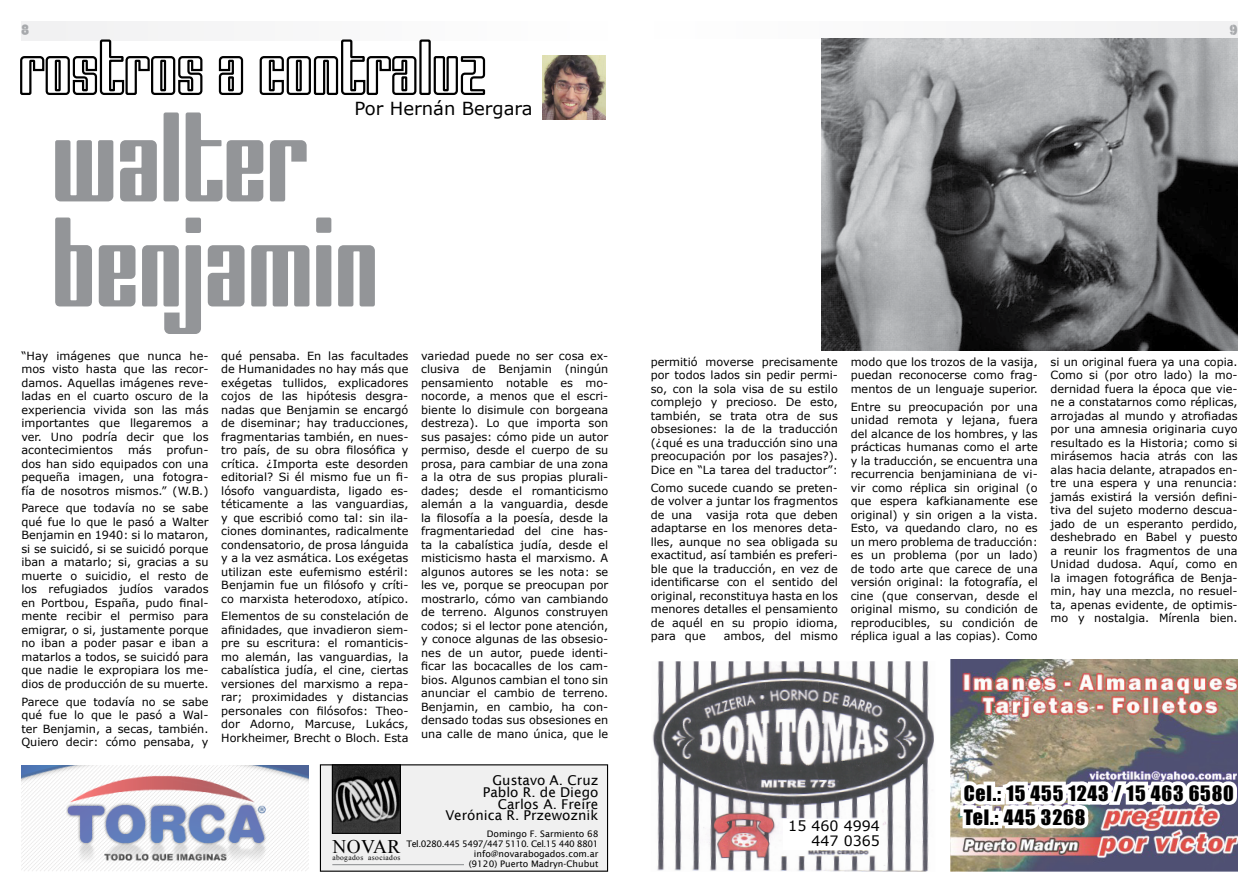
<style>
.page{position:relative;width:1259px;height:893px;background:#fff}
.page>*{position:absolute;margin:0;border:0;box-sizing:border-box;transform-origin:0 0}
.t1{font:90px/105px "The Sauce";letter-spacing:-.02em;color:#939598}
.t2{font:19.5px/23.7px "Impact";letter-spacing:.04em;color:#000}
.t3{font:19.2px "Times New Roman";letter-spacing:.025em;color:#000}
.t4{font:18px "Verdana";color:#000}
.t5{font:900 15px "MK Stencilsans";color:#a7a9ac}
.t6{font:14.25px/15.5px "Verdana";color:#000;text-align:right}
.t7{font:13.5px/11.7px "Lucida Sans";color:#000;text-align:right}
.t8{font:11.25px/13.5px "Verdana";color:#000;text-align:justify}
.t9{font:9px/10.2px "Lucida Sans";color:#000;text-align:right}
.t10{font:7.5px "Times New Roman";letter-spacing:.05em;color:#000}
</style>
<div class="page">
<div style="left:21px;top:21px;width:587px;height:20px;background:#f1f1f2"></div>
<div style="left:651px;top:21px;width:586px;height:17px;background:#f8f8f8"></div>
<div style="left:320px;top:765px;width:287px;height:106px;background:#f0f0f0"></div>
<img style="left:334px;top:766px;width:65px;height:66px">
<div style="left:332px;top:764px;width:69px;height:70px;border:1px solid #000"></div>
<hr style="left:332px;top:864px;width:132px;height:1px;background:#939598">
<img style="left:21px;top:765px;width:287px;height:106px">
<img style="left:542px;top:55px;width:64px;height:64px">
<svg style="left:20px;top:39px;width:183px;height:56px"></svg>
<svg style="left:218px;top:56px;width:26px;height:39px"></svg>
<svg style="left:259px;top:39px;width:158px;height:56px"></svg>
<div style="left:419px;top:39px;width:12px;height:56px;border:2px solid #000"></div>
<svg style="left:433px;top:56px;width:53px;height:39px"></svg>
<img style="left:821px;top:38px;width:416px;height:312px">
<img style="left:652px;top:661px;width:282px;height:211px">
<div style="left:784px;top:820px;width:96px;height:30px;background:#fff"></div>
<img style="left:950px;top:659px;width:287px;height:213px">
<img style="left:954px;top:731px;width:284px;height:117px">
<h3 class="t5" style="left:21px;top:21px;width:10px">8</h3>
<h3 class="t5" style="left:1229px;top:21px;width:10px">9</h3>
<h3 class="t4" style="left:354px;top:96px;width:180px">Por Hernán Bergara</h3>
<h1 class="t1" style="left:55px;top:117px;width:330px">walter benjamin</h1>
<p class="t8" style="left:21px;top:349px;width:189px">“Hay imágenes que nunca he&shy;mos visto hasta que las recor&shy;damos. Aquellas imágenes reve&shy;ladas en el cuarto oscuro de la experiencia vivida son las más importantes que llegaremos a ver. Uno podría decir que los acontecimientos</p>
<p class="t8" style="left:128px;top:443px;width:25px">más</p>
<p class="t8" style="left:21px;top:443px;width:189px;text-indent:145px">profun&shy;dos han sido equipados con una pequeña imagen, una fotogra&shy;fía de nosotros mismos.” (W.B.)</p>
<p class="t8" style="left:21px;top:501px;width:189px">Parece que todavía no se sabe qué fue lo que le pasó a Walter Benjamin en 1940: si lo mataron, si se suicidó, si se suicidó porque iban a matarlo; si, gracias a su muerte o suicidio, el resto de los refugiados judíos varados en Portbou, España, pudo final&shy;mente recibir el permiso para emigrar, o si, justamente porque no iban a poder pasar e iban a matarlos a todos, se suicidó para que nadie le expropiara los me&shy;dios de producción de su muerte.</p>
<p class="t8" style="left:21px;top:695px;width:189px">Parece que todavía no se sabe qué fue lo que le pasó a Wal&shy;ter Benjamin, a secas, también.<br>Quiero decir: cómo pensaba, y</p>
<p class="t8" style="left:221px;top:349px;width:189px">qué pensaba. En las facultades de Humanidades no hay más que exégetas tullidos, explicadores cojos de las hipótesis desgra&shy;nadas que Benjamin se encargó de diseminar; hay traducciones, fragmentarias también, en nues&shy;tro país, de su obra filosófica y crítica. ¿Importa este desorden editorial? Si él mismo fue un fi&shy;lósofo vanguardista, ligado es&shy;téticamente a las vanguardias, y que escribió como tal: sin ila&shy;ciones dominantes, radicalmente condensatorio, de prosa lánguida y a la vez asmática. Los exégetas utilizan este eufemismo estéril:<br>Benjamin fue un filósofo y críti&shy;co marxista heterodoxo, atípico.</p>
<p class="t8" style="left:221px;top:609px;width:189px">Elementos de su constelación de afinidades, que invadieron siem&shy;pre su escritura: el romanticis&shy;mo alemán, las vanguardias, la cabalística judía, el cine, ciertas versiones del marxismo a repa&shy;rar; proximidades y distancias personales con filósofos: Theo&shy;dor Adorno, Marcuse, Lukács, Horkheimer, Brecht o Bloch. Esta</p>
<p class="t8" style="left:421px;top:349px;width:189px">variedad puede no ser cosa ex&shy;clusiva de Benjamin (ningún pensamiento notable es mo&shy;nocorde, a menos que el escri&shy;biente lo disimule con borgeana destreza). Lo que importa son sus pasajes: cómo pide un autor permiso, desde el cuerpo de su prosa, para cambiar de una zona a la otra de sus propias plurali&shy;dades; desde el romanticismo alemán a la vanguardia, desde la filosofía a la poesía, desde la fragmentariedad del cine has&shy;ta la cabalística judía, desde el misticismo hasta el marxismo. A algunos autores se les nota: se les ve, porque se preocupan por mostrarlo, cómo van cambiando de terreno. Algunos construyen codos; si el lector pone atención, y conoce algunas de las obsesio&shy;nes de un autor, puede identi&shy;ficar las bocacalles de los cam&shy;bios. Algunos cambian el tono sin anunciar el cambio de terreno.<br>Benjamin, en cambio, ha con&shy;densado todas sus obsesiones en una calle de mano única, que le</p>
<p class="t7" style="left:445px;top:774px;width:155px">Gustavo A. Cruz<br>Pablo R. de Diego<br>Carlos A. Freire<br>Verónica R. Przewoznik</p>
<p class="t9" style="left:406px;top:828px;width:193px">Domingo F. Sarmiento 68<br>Tel.0280.445 5497/447 5110. Cel.15 440 8801 info@novarabogados.com.ar<br>(9120) Puerto Madryn-Chubut</p>
<h3 class="t3" style="left:332px;top:833px;width:70px">NOVAR</h3>
<p class="t10" style="left:332px;top:853px;width:70px">abogados asociados</p>
<p class="t8" style="left:651px;top:355px;width:189px">permitió moverse precisamente por todos lados sin pedir permi&shy;so, con la sola visa de su estilo complejo y precioso. De esto, también, se trata otra de sus obsesiones: la de la traducción (¿qué es una traducción sino una preocupación por los pasajes?).<br>Dice en “La tarea del traductor”:</p>
<p class="t8" style="left:651px;top:481px;width:189px">Como sucede cuando se preten&shy;de volver a juntar los fragmentos de una vasija rota que deben adaptarse en los menores deta&shy;lles, aunque no sea obligada su exactitud, así también es preferi&shy;ble que la traducción, en vez de identificarse con el sentido del original, reconstituya hasta en los menores detalles el pensamiento de aquél en su propio idioma, para que</p>
<p class="t8" style="left:724px;top:629px;width:116px">ambos, del mismo</p>
<p class="t8" style="left:850px;top:355px;width:189px">modo que los trozos de la vasija, puedan reconocerse como frag&shy;mentos de un lenguaje superior.</p>
<p class="t8" style="left:850px;top:400px;width:189px">Entre su preocupación por una unidad remota y lejana, fuera del alcance de los hombres, y las prácticas humanas como el arte y la traducción, se encuentra una recurrencia benjaminiana de vi&shy;vir como réplica sin original (o que espera kafkianamente ese original) y sin origen a la vista.<br>Esto, va quedando claro, no es un mero problema de traducción: es un problema (por un lado) de todo arte que carece de una versión original: la fotografía, el cine (que conservan, desde el original mismo, su condición de reproducibles, su condición de réplica igual a las copias). Como</p>
<p class="t8" style="left:1050px;top:355px;width:189px">si un original fuera ya una copia.<br>Como si (por otro lado) la mo&shy;dernidad fuera la época que vie&shy;ne a constatarnos como réplicas, arrojadas al mundo y atrofiadas por una amnesia originaria cuyo resultado es la Historia; como si mirásemos hacia atrás con las alas hacia delante, atrapados en&shy;tre una espera y una renuncia: jamás existirá la versión defini&shy;tiva del sujeto moderno descua&shy;jado de un esperanto perdido, deshebrado en Babel y puesto a reunir los fragmentos de una Unidad dudosa. Aquí, como en la imagen fotográfica de Benja&shy;min, hay una mezcla, no resuel&shy;ta, apenas evidente, de optimis&shy;mo y nostalgia. Mírenla bien.</p>
<p class="t6" style="left:788px;top:817px;width:93px">15 460 4994<br>447 0365</p>
<h2 class="t2" style="left:963px;top:781px;width:271px">Cel.: 15 455 1243 / 15 463 6580<br>Tel.: 445 3268</h2>
</div>
